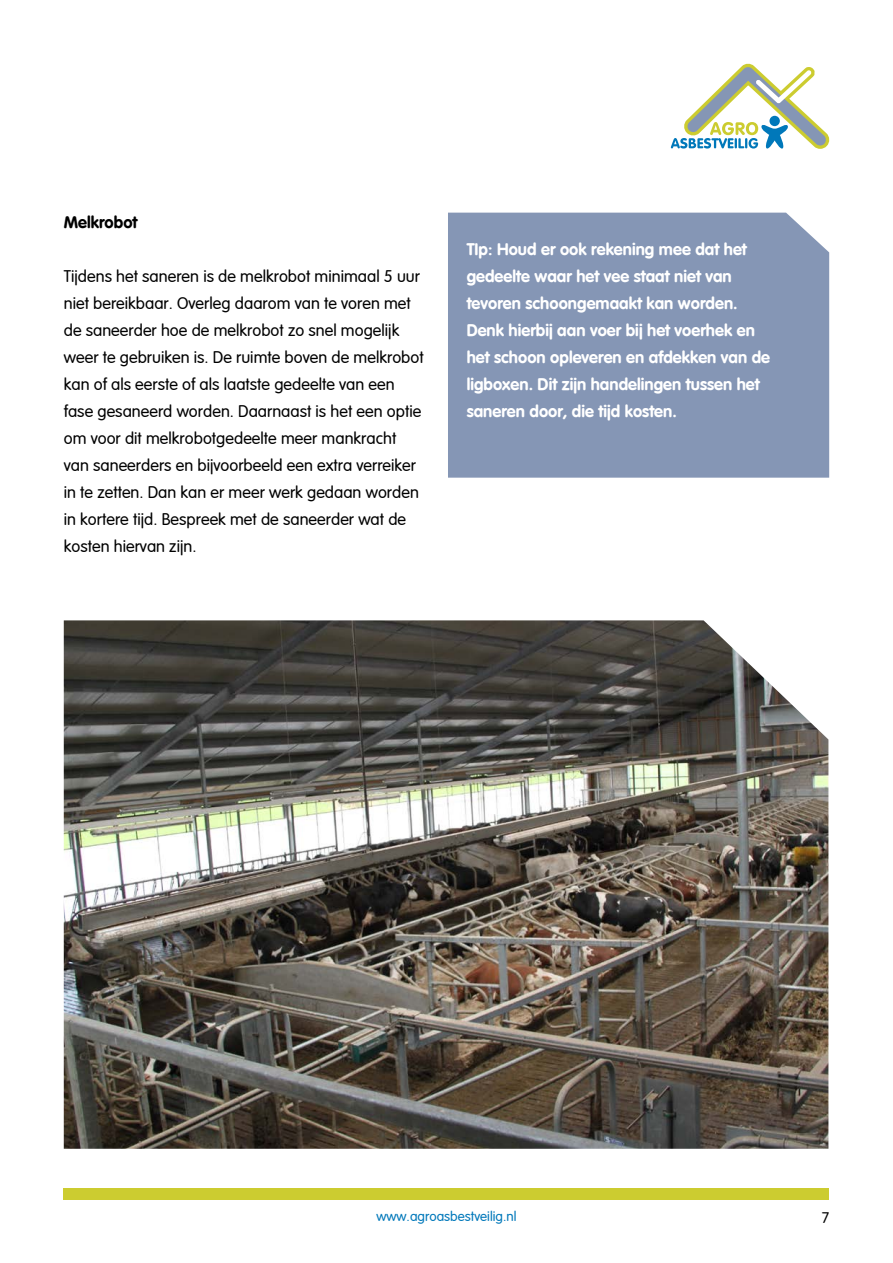
<style>
.page{position:relative;width:893px;height:1263px;background:#fff}
.page>*{position:absolute;margin:0;border:0;box-sizing:border-box;transform-origin:0 0}
.t1{font:16.5px/27px "Corporate Rounded Regular SWFTE";color:#000}
.t2{font:16.5px/27px "Corporate Rounded Bold SWFTE";color:#fff}
.t3{font:16.5px "Corporate Rounded Bold SWFTE";color:#000}
.t4{font:15px "Corporate Rounded Regular SWFTE";color:#000}
.t5{font:13.5px "Corporate Rounded Regular SWFTE";color:#0078ba}
</style>
<div class="page">
<svg style="left:671px;top:63px;width:159px;height:86px"></svg>
<div style="left:64px;top:1188px;width:765px;height:11px;background:#cccc30"></div>
<div style="left:448px;top:213px;width:381px;height:265px;background:#8596b5"></div>
<img style="left:64px;top:620px;width:764px;height:529px">
<p class="t3" style="left:64px;top:213px;width:75px">Melkrobot</p>
<p class="t1" style="left:64px;top:263px;width:361px">Tijdens het saneren is de melkrobot minimaal 5 uur niet bereikbaar. Overleg daarom van te voren met de saneerder hoe de melkrobot zo snel mogelijk weer te gebruiken is. De ruimte boven de melkrobot kan of als eerste of als laatste gedeelte van een fase gesaneerd worden. Daarnaast is het een optie om voor dit melkrobotgedeelte meer mankracht van saneerders en bijvoorbeeld een extra verreiker in te zetten. Dan kan er meer werk gedaan worden in kortere tijd. Bespreek met de saneerder wat de kosten hiervan zijn.</p>
<p class="t2" style="left:467px;top:236px;width:305px">TIp: Houd er ook rekening mee dat het gedeelte waar het vee staat niet van tevoren schoongemaakt kan worden.<br>Denk hierbij aan voer bij het voerhek en het schoon opleveren en afdekken van de ligboxen. Dit zijn handelingen tussen het saneren door, die tijd kosten.</p>
<p class="t5" style="left:376px;top:1209px;width:142px">www.agroasbestveilig.nl</p>
<p class="t4" style="left:822px;top:1209px;width:9px">7</p>
</div>
